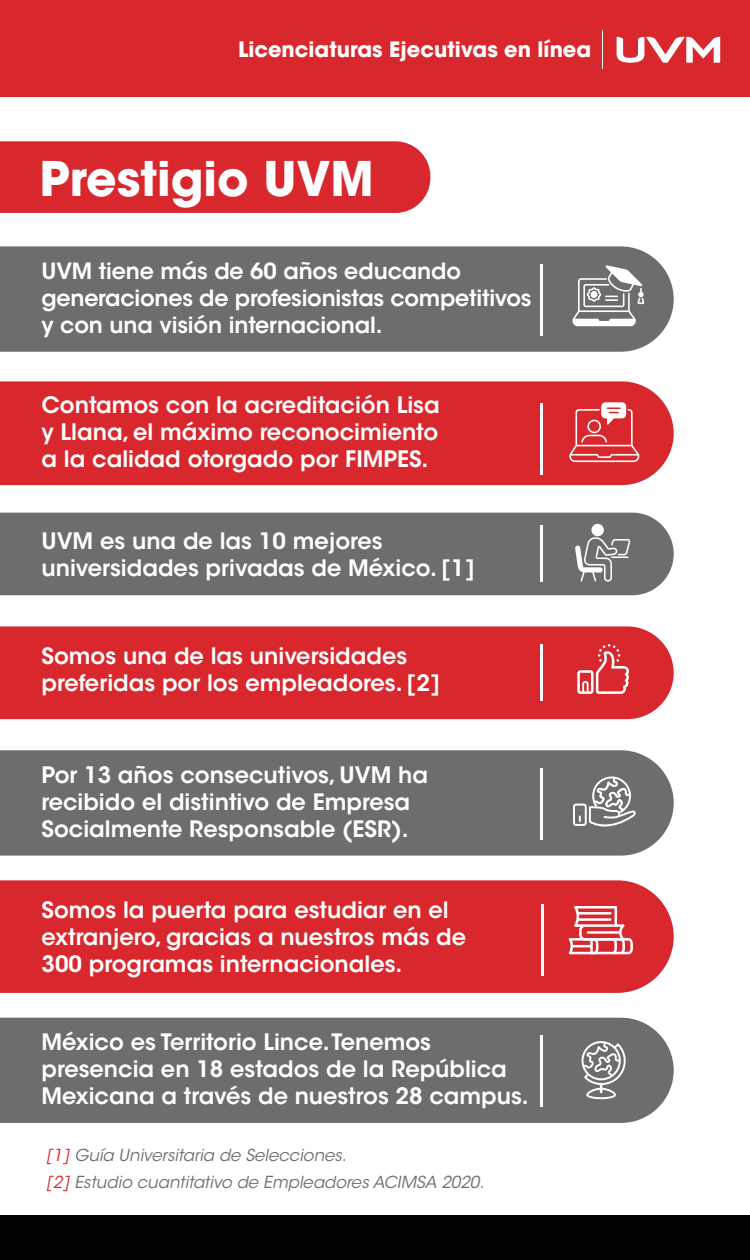
<style>
.page{position:relative;width:750px;height:1260px;background:#fff}
.page>*{position:absolute;margin:0;border:0;box-sizing:border-box;transform-origin:0 0}
.t1{font:700 47.4px "ITC Avant Garde Std";color:#fff}
.t2{font:600 22.5px/27px "ITC Avant Garde Std";color:#fff}
.t3{font:600 22.2px/27px "ITC Avant Garde Std";letter-spacing:-.005em;color:#fff}
.t4{font:700 21px "ITC Avant Garde Std";color:#fff}
.t5{font:italic 16.5px/27px "ITC Avant Garde Std";color:#6d6d6d}
.s1{color:#d9272e}
</style>
<div class="page">
<div style="left:0;top:0;width:750px;height:97px;background:#d9272e"></div>
<div style="left:0;top:1215px;width:750px;height:45px;background:#000"></div>
<div style="left:0;top:381px;width:674px;height:104px;background:#d9272e"></div>
<div style="left:0;top:513px;width:674px;height:82px;background:#6d6d6d"></div>
<div style="left:0;top:246px;width:674px;height:106px;background:#6d6d6d"></div>
<div style="left:0;top:141px;width:430px;height:72px;background:#d9272e"></div>
<div style="left:0;top:626px;width:674px;height:93px;background:#d9272e"></div>
<hr style="left:540px;top:264px;width:2px;height:71px;background:#fff">
<hr style="left:540px;top:403px;width:2px;height:71px;background:#fff">
<div style="left:0;top:750px;width:674px;height:106px;background:#6d6d6d"></div>
<hr style="left:540px;top:768px;width:2px;height:71px;background:#fff">
<div style="left:0;top:1018px;width:674px;height:105px;background:#6d6d6d"></div>
<hr style="left:540px;top:1035px;width:2px;height:72px;background:#fff">
<hr style="left:540px;top:526px;width:2px;height:56px;background:#fff">
<hr style="left:540px;top:645px;width:2px;height:56px;background:#fff">
<div style="left:0;top:880px;width:674px;height:113px;background:#d9272e"></div>
<div style="left:591px;top:524px;width:13px;height:12px;background:#fff;border-radius:50%"></div>
<svg style="left:575px;top:537px;width:55px;height:45px"></svg>
<svg style="left:569px;top:402px;width:70px;height:60px"></svg>
<svg style="left:573px;top:265px;width:71px;height:61px"></svg>
<hr style="left:541px;top:904px;width:2px;height:71px;background:#fff">
<svg style="left:577px;top:644px;width:52px;height:50px;background:#e1575c"></svg>
<svg style="left:573px;top:776px;width:63px;height:54px"></svg>
<svg style="left:569px;top:906px;width:64px;height:48px"></svg>
<svg style="left:581px;top:1040px;width:47px;height:59px"></svg>
<hr style="left:602px;top:30px;width:1px;height:39px;background:#fff">
<svg style="left:617px;top:37px;width:103px;height:26px"></svg>
<p class="t4" style="left:238px;top:36px;width:355px">Licenciaturas Ejecutivas en línea</p>
<h1 class="t1" style="left:40px;top:148px;width:336px">Prestigio UVM</h1>
<p class="t3" style="left:42px;top:257px;width:492px">UVM tiene más de 60 años educando generaciones de profesionistas competitivos y con una visión internacional.</p>
<p class="t2" style="left:41px;top:392px;width:400px;text-align:justify">Contamos con la acreditación Lisa y Llana, el máximo reconocimiento a la calidad otorgado por FIMPES.</p>
<p class="t2" style="left:41px;top:527px;width:435px">UVM es una de las 10 mejores universidades privadas de México. [1]</p>
<p class="t2" style="left:41px;top:643px;width:401px">Somos una de las universidades preferidas por los empleadores. [2]</p>
<p class="t2" style="left:41px;top:761px;width:388px">Por 13 años consecutivos, UVM ha recibido el distintivo de Empresa<br>Socialmente Responsable (ESR).</p>
<p class="t2" style="left:41px;top:897px;width:426px">Somos la puerta para estudiar en el extranjero, gracias a nuestros más de<br>300 programas internacionales.</p>
<p class="t2" style="left:41px;top:1029px;width:489px">México es Territorio Lince. Tenemos presencia en 18 estados de la República<br>Mexicana a través de nuestros 28 campus.</p>
<p class="t5" style="left:46px;top:1142px;width:440px"><span class="s1">[1]</span> Guía Universitaria de Selecciones.<br><span class="s1">[2]</span> Estudio cuantitativo de Empleadores ACIMSA 2020.</p>
</div>
